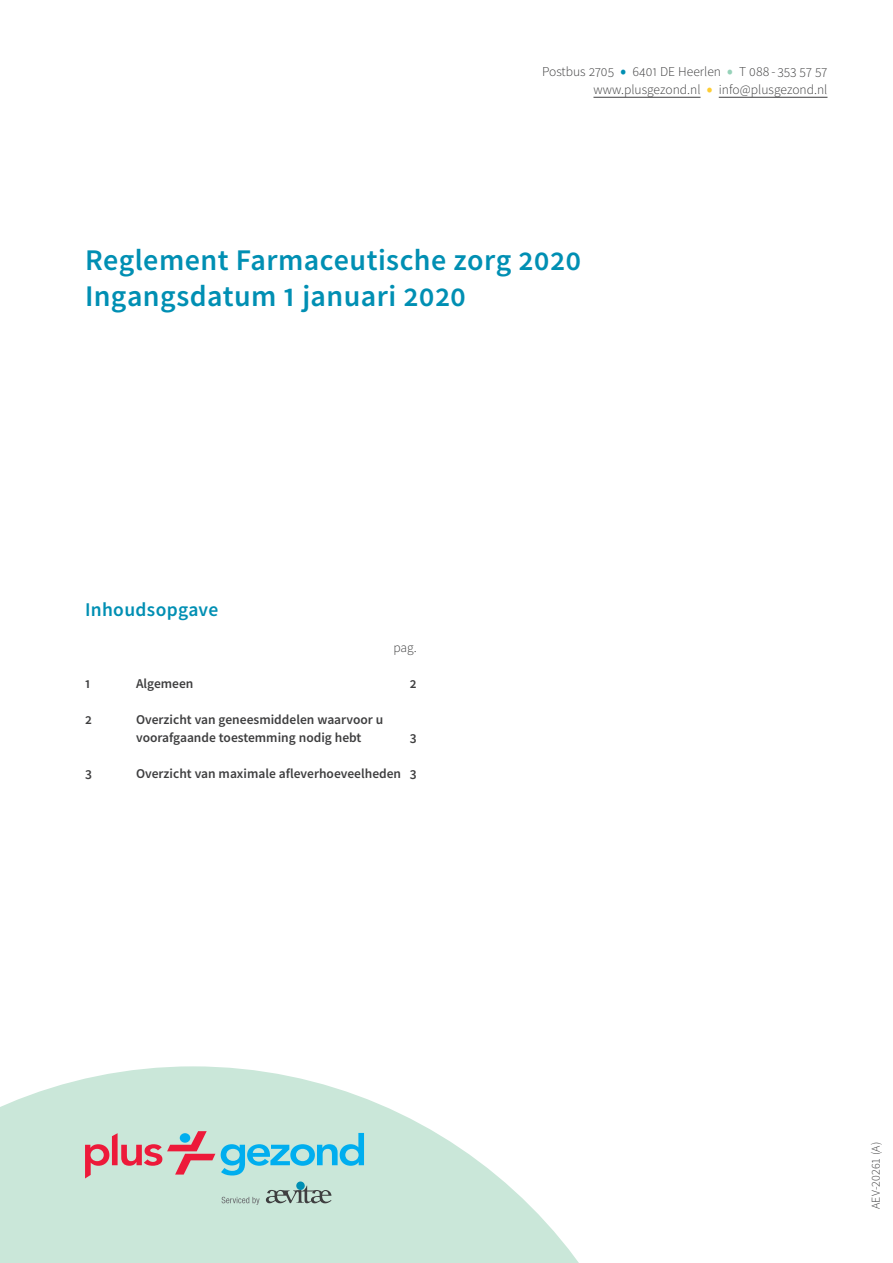
<style>
.page{position:relative;width:893px;height:1263px;background:#fff}
.page>*{position:absolute;margin:0;border:0;box-sizing:border-box;transform-origin:0 0}
.t1{font:600 30px/36px "Source Sans Pro";letter-spacing:.015em;color:#008fb3}
.t2{font:600 19.5px "Source Sans Pro";letter-spacing:.015em;color:#008fb3}
.t3{font:600 13.5px/18px "Source Sans Pro";color:#3e3e3f}
.t4{font:300 13.5px/18px "Source Sans Pro";color:#3e3e3f;text-align:right}
.t5{font:300 12px "Source Sans Pro";letter-spacing:.015em;color:#3e3e3f}
.s1{font-size:22.5px;color:#008fb3}
.s2{font-size:22.5px;color:#96d2b9}
.s3{font-size:22.5px;color:#fecd33}
</style>
<div class="page">
<svg style="left:0;top:1066px;width:579px;height:197px;fill:#cae7d9"></svg>
<svg style="left:221px;top:1133px;width:143px;height:42px;background:#89d4df"></svg>
<svg style="left:85px;top:1131px;width:130px;height:47px;background:#d3adac"></svg>
<div style="left:180px;top:1133px;width:10px;height:10px;background:#00aeef;border-radius:50%"></div>
<svg style="left:222px;top:1197px;width:38px;height:8px"></svg>
<div style="left:296px;top:1181px;width:9px;height:9px;background:#008fb3;border-radius:50%"></div>
<svg style="left:266px;top:1186px;width:65px;height:17px"></svg>
<hr style="left:593px;top:97px;width:108px;height:1px;background:#3e3e3f">
<hr style="left:719px;top:97px;width:108px;height:1px;background:#3e3e3f">
<p class="t4" style="left:542px;top:63px;width:287px">Postbus 2705 <span class="s1">•</span> 6401 DE Heerlen <span class="s2">•</span> T 088 - 353 57 57 www.plusgezond.nl <span class="s3">•</span> info@plusgezond.nl</p>
<h1 class="t1" style="left:85px;top:241px;width:498px">Reglement Farmaceutische zorg 2020<br>Ingangsdatum 1 januari 2020</h1>
<h2 class="t2" style="left:85px;top:597px;width:135px">Inhoudsopgave</h2>
<p class="t4" style="left:393px;top:639px;width:25px">pag.</p>
<p class="t3" style="left:85px;top:675px;width:7px">1</p>
<p class="t3" style="left:136px;top:675px;width:59px">Algemeen</p>
<p class="t3" style="left:410px;top:675px;width:8px">2</p>
<p class="t3" style="left:85px;top:711px;width:8px">2</p>
<p class="t3" style="left:136px;top:711px;width:249px">Overzicht van geneesmiddelen waarvoor u voorafgaande toestemming nodig hebt</p>
<p class="t3" style="left:410px;top:729px;width:8px">3</p>
<p class="t3" style="left:85px;top:765px;width:8px">3</p>
<p class="t3" style="left:136px;top:765px;width:282px">Overzicht van maximale afleverhoeveelheden 3</p>
<p class="t5" style="left:868px;top:1209px;width:69px;rotate:-90deg">AEV-20261 (A)</p>
</div>
